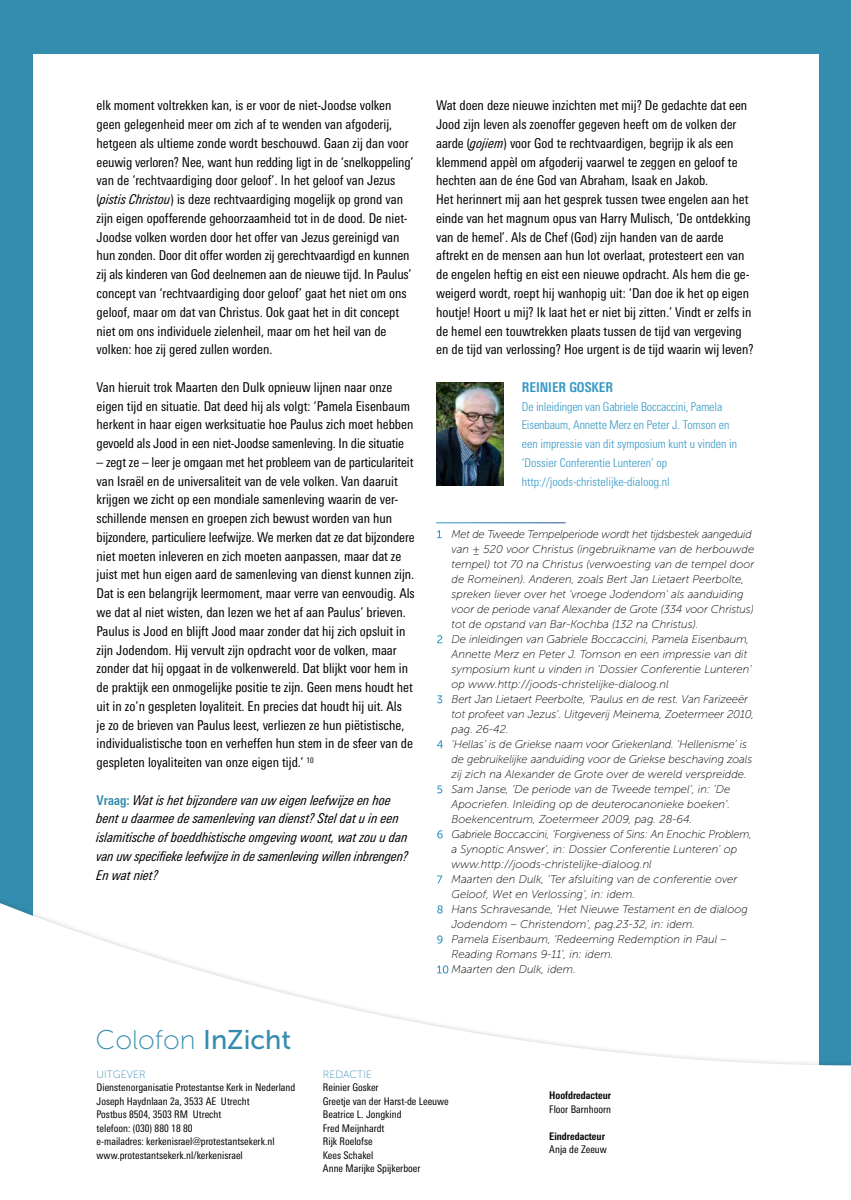
<style>
.page{position:relative;width:851px;height:1200px;background:#fff}
.page>*{position:absolute;margin:0;border:0;box-sizing:border-box;transform-origin:0 0}
.t1{font:27px "Museo Sans 100";color:#348dae}
.t2{font:condensed 13.5px/18.8px "Linotype Univers";color:#000}
.t3{font:italic condensed 13.5px/18.8px "Linotype Univers";color:#000}
.t4{font:700 condensed 13.5px "Linotype Univers";color:#3697c4}
.t5{font:300 condensed 12px/18.8px "Univers LT Std";color:#3697c4}
.t6{font:italic 11.25px "Museo Sans 100";color:#000}
.t7{font:italic 11.25px "Museo Sans 100";letter-spacing:-.02em;color:#000}
.t8{font:condensed 10.5px/13.5px "Linotype Univers";color:#000}
.t9{font:700 condensed 10.5px "Linotype Univers";color:#000}
.t10{font:10.5px "Museo Sans 100";color:#348dae}
.s1{font-style:italic}
.s2{font-weight:700;font-style:normal;color:#348dae}
.s3{font-family:"Museo Sans 500";font-style:normal;color:#fff}
.s4{font-family:"Museo Sans 500"}
</style>
<div class="page">
<div style="left:0;top:0;width:850px;height:1199px;background:#348dae"></div>
<div style="left:33px;top:54px;width:785px;height:1087px;background:#fff"></div>
<svg style="left:0;top:879px;width:850px;height:320px"></svg>
<img style="left:436px;top:382px;width:67px;height:103px">
<p class="t2" style="left:97px;top:96px;width:318px">elk moment voltrekken kan, is er voor de niet-Joodse volken geen gelegenheid meer om zich af te wenden van afgoderij, hetgeen als ultieme zonde wordt beschouwd. Gaan zij dan voor eeuwig verloren? Nee, want hun redding ligt in de ‘snelkoppeling’ van de ‘rechtvaardiging door geloof’. In het geloof van Jezus (<span class="s1">pistis Christou</span>) is deze rechtvaardiging mogelijk op grond van zijn eigen opofferende gehoorzaamheid tot in de dood. De niet-Joodse volken worden door het offer van Jezus gereinigd van hun zonden. Door dit offer worden zij gerechtvaardigd en kunnen zij als kinderen van God deelnemen aan de nieuwe tijd. In Paulus’ concept van ‘rechtvaardiging door geloof’ gaat het niet om ons geloof, maar om dat van Christus. Ook gaat het in dit concept niet om ons individuele zielenheil, maar om het heil van de volken: hoe zij gered zullen worden.</p>
<p class="t2" style="left:97px;top:377px;width:318px">Van hieruit trok Maarten den Dulk opnieuw lijnen naar onze eigen tijd en situatie. Dat deed hij als volgt: ‘Pamela Eisenbaum herkent in haar eigen werksituatie hoe Paulus zich moet hebben gevoeld als Jood in een niet-Joodse samenleving. In die situatie</p>
<p class="t2" style="left:97px;top:452px;width:320px">– zegt ze – leer je omgaan met het probleem van de particulariteit van Israël en de universaliteit van de vele volken. Van daaruit krijgen we zicht op een mondiale samenleving waarin de ver&shy;schillende mensen en groepen zich bewust worden van hun bijzondere, particuliere leefwijze. We merken dat ze dat bijzondere niet moeten inleveren en zich moeten aanpassen, maar dat ze juist met hun eigen aard de samenleving van dienst kunnen zijn.<br>Dat is een belangrijk leermoment, maar verre van eenvoudig. Als we dat al niet wisten, dan lezen we het af aan Paulus’ brieven.<br>Paulus is Jood en blijft Jood maar zonder dat hij zich opsluit in zijn Jodendom. Hij vervult zijn opdracht voor de volken, maar zonder dat hij opgaat in de volkenwereld. Dat blijkt voor hem in de praktijk een onmogelijke positie te zijn. Geen mens houdt het uit in zo’n gespleten loyaliteit. En precies dat houdt hij uit. Als<br>je zo de brieven van Paulus leest, verliezen ze hun piëtistische, individualistische toon en verheffen hun stem in de sfeer van de gespleten loyaliteiten van onze eigen tijd.’ <sup>10</sup></p>
<p class="t3" style="left:97px;top:790px;width:313px"><span class="s2">Vraag:</span> Wat is het bijzondere van uw eigen leefwijze en hoe bent u daarmee de samenleving van dienst? Stel dat u in een islamitische of boeddhistische omgeving woont, wat zou u dan van uw specifieke leefwijze in de samenleving willen inbrengen?<br>En wat niet?</p>
<p class="t2" style="left:436px;top:96px;width:319px">Wat doen deze nieuwe inzichten met mij? De gedachte dat een Jood zijn leven als zoenoffer gegeven heeft om de volken der aarde (<span class="s1">gojiem</span>) voor God te rechtvaardigen, begrijp ik als een klemmend appèl om afgoderij vaarwel te zeggen en geloof te hechten aan de éne God van Abraham, Isaak en Jakob.<br>Het herinnert mij aan het gesprek tussen twee engelen aan het einde van het magnum opus van Harry Mulisch, ‘De ontdekking van de hemel’. Als de Chef (God) zijn handen van de aarde aftrekt en de mensen aan hun lot overlaat, protesteert een van de engelen heftig en eist een nieuwe opdracht. Als hem die ge&shy;weigerd wordt, roept hij wanhopig uit: ‘Dan doe ik het op eigen houtje! Hoort u mij? Ik laat het er niet bij zitten.’ Vindt er zelfs in de hemel een touwtrekken plaats tussen de tijd van vergeving en de tijd van verlossing? Hoe urgent is de tijd waarin wij leven?</p>
<p class="t4" style="left:521px;top:379px;width:93px">Reinier Gosker</p>
<p class="t5" style="left:521px;top:397px;width:217px">De inleidingen van Gabriele Boccaccini, Pamela Eisenbaum, Annette Merz en Peter J. Tomson en een impressie van dit symposium kunt u vinden in ‘Dossier Conferentie Lunteren’ op http://joods-christelijke-dialoog.nl</p>
<p class="t7" style="left:436px;top:528px;width:317px"><span class="s3">1</span> Met de Tweede Tempelperiode wordt het tijdsbestek aangeduid</p>
<p class="t6" style="left:451px;top:543px;width:304px">van ± 520 voor Christus (ingebruikname van de herbouwde</p>
<p class="t6" style="left:451px;top:558px;width:304px">tempel) tot 70 na Christus (verwoesting van de tempel door</p>
<p class="t6" style="left:451px;top:573px;width:294px">de Romeinen). Anderen, zoals Bert Jan Lietaert Peerbolte,</p>
<p class="t6" style="left:451px;top:588px;width:293px">spreken liever over het ‘vroege Jodendom’ als aanduiding</p>
<p class="t6" style="left:451px;top:603px;width:304px">voor de periode vanaf Alexander de Grote (334 voor Christus)</p>
<p class="t6" style="left:451px;top:618px;width:248px">tot de opstand van Bar-Kochba (132 na Christus).</p>
<p class="t6" style="left:436px;top:633px;width:314px"><span class="s3">2</span> De inleidingen van Gabriele Boccaccini, Pamela Eisenbaum,</p>
<p class="t6" style="left:451px;top:648px;width:297px">Annette Merz en Peter J. Tomson en een impressie van dit</p>
<p class="t6" style="left:451px;top:663px;width:301px">symposium kunt u vinden in ‘Dossier Conferentie Lunteren’</p>
<p class="t6" style="left:451px;top:678px;width:218px">op www.http://joods-christelijke-dialoog.nl</p>
<p class="t6" style="left:436px;top:693px;width:313px"><span class="s3">3</span> Bert Jan Lietaert Peerbolte, ‘Paulus en de rest. Van Farizeeër</p>
<p class="t6" style="left:451px;top:708px;width:304px">tot profeet van Jezus’. Uitgeverij Meinema, Zoetermeer 2010,</p>
<p class="t6" style="left:451px;top:723px;width:59px">pag. 26-42.</p>
<p class="t6" style="left:436px;top:738px;width:312px"><span class="s3">4</span> ‘Hellas’ is de Griekse naam voor Griekenland. ‘Hellenisme’ is</p>
<p class="t6" style="left:451px;top:753px;width:302px">de gebruikelijke aanduiding voor de Griekse beschaving zoals</p>
<p class="t6" style="left:451px;top:768px;width:297px">zij zich na Alexander de Grote over de wereld verspreidde.</p>
<p class="t6" style="left:436px;top:783px;width:295px"><span class="s3">5</span> Sam Janse, ‘De periode van de Tweede tempel’, in: ’De</p>
<p class="t6" style="left:451px;top:798px;width:280px">Apocriefen. Inleiding op de deuterocanonieke boeken’.</p>
<p class="t6" style="left:451px;top:813px;width:242px">Boekencentrum, Zoetermeer 2009, pag. 28-64.</p>
<p class="t7" style="left:436px;top:828px;width:317px"><span class="s3">6</span> Gabriele Boccaccini, ‘Forgiveness of Sins: An Enochic Problem,</p>
<p class="t6" style="left:451px;top:843px;width:287px">a Synoptic Answer’, in: Dossier Conferentie Lunteren’ op</p>
<p class="t6" style="left:451px;top:858px;width:202px">www.http://joods-christelijke-dialoog.nl</p>
<p class="t6" style="left:436px;top:873px;width:302px"><span class="s3">7</span> Maarten den Dulk, ‘Ter afsluiting van de conferentie over</p>
<p class="t6" style="left:451px;top:888px;width:185px">Geloof, Wet en Verlossing’, in: idem.</p>
<p class="t6" style="left:436px;top:903px;width:313px"><span class="s3">8</span> Hans Schravesande, ‘Het Nieuwe Testament en de dialoog</p>
<p class="t6" style="left:451px;top:918px;width:245px">Jodendom – Christendom’, pag.23-32, in: idem.</p>
<p class="t6" style="left:436px;top:933px;width:292px"><span class="s3">9</span> Pamela Eisenbaum, ‘Redeeming Redemption in Paul –</p>
<p class="t6" style="left:451px;top:948px;width:163px">Reading Romans 9-11’, in: idem.</p>
<p class="t6" style="left:436px;top:963px;width:141px"><span class="s3">10</span> Maarten den Dulk, idem.</p>
<h1 class="t1" style="left:95px;top:1024px;width:197px">Colofon <span class="s4">InZicht</span></h1>
<p class="t10" style="left:97px;top:1068px;width:50px">Uitgever</p>
<p class="t8" style="left:97px;top:1080px;width:200px">Dienstenorganisatie Protestantse Kerk in Nederland Joseph Haydnlaan 2a, 3533 AE Utrecht<br>Postbus 8504, 3503 RM Utrecht<br>telefoon: (030) 880 18 80<br>e-mailadres: kerkenisrael@protestantsekerk.nl www.protestantsekerk.nl/kerkenisrael</p>
<p class="t10" style="left:323px;top:1068px;width:51px">redacti e</p>
<p class="t8" style="left:323px;top:1080px;width:127px">Reinier Gosker<br>Greetje van der Harst-de Leeuwe<br>Beatrice L. Jongkind<br>Fred Meijnhardt<br>Rijk Roelofse<br>Kees Schakel<br>Anne Marijke Spijkerboer</p>
<p class="t9" style="left:549px;top:1088px;width:63px">Hoofdredacteur</p>
<p class="t8" style="left:549px;top:1101px;width:63px">Floor Barnhoorn</p>
<p class="t9" style="left:549px;top:1129px;width:57px">Eindredacteur</p>
<p class="t8" style="left:549px;top:1142px;width:59px">Anja de Zeeuw</p>
</div>
